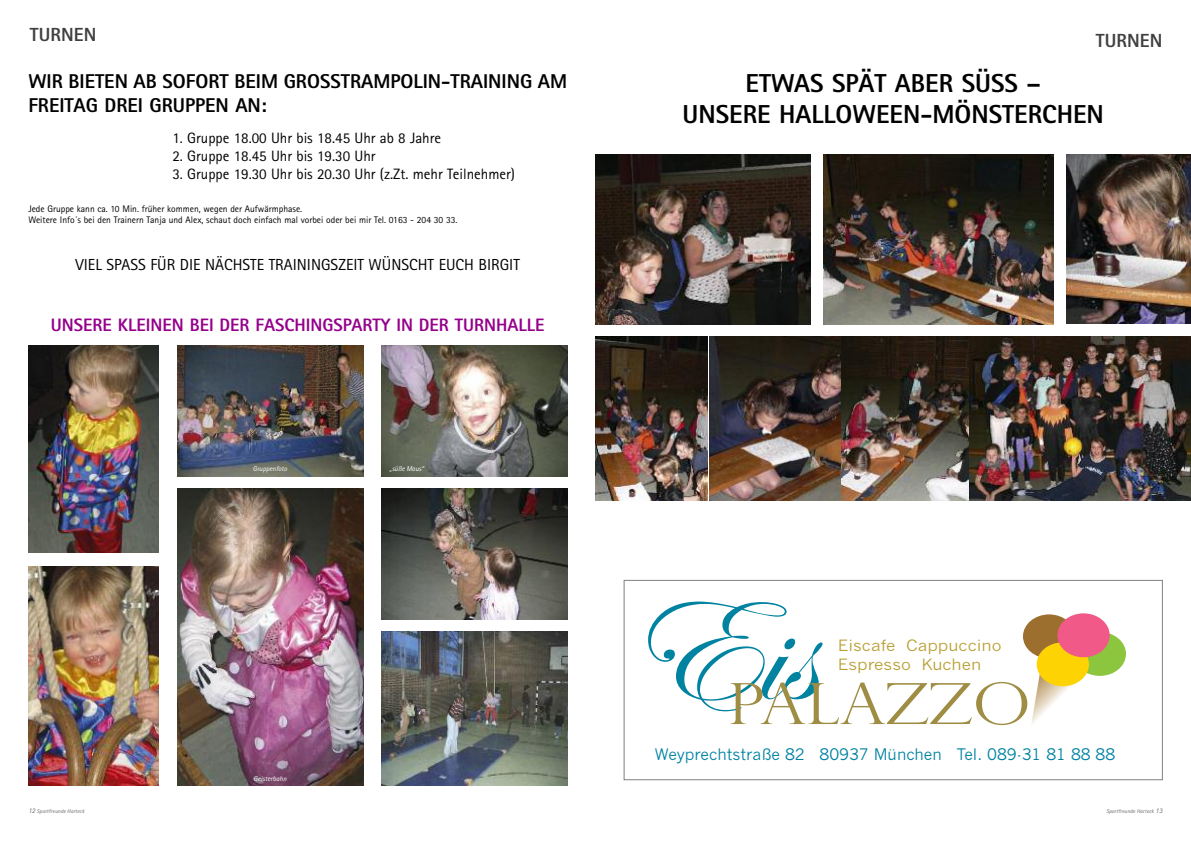
<style>
.page{position:relative;width:1191px;height:842px;background:#fff}
.page>*{position:absolute;margin:0;border:0;box-sizing:border-box;transform-origin:0 0}
.t1{font:800 26px/31.2px "Rotis Sans Serif";color:#000;text-align:center}
.t2{font:800 20px/24px "Rotis Sans Serif";color:#000}
.t3{font:800 19px "Rotis Sans Serif";letter-spacing:.005em;color:#404040}
.t4{font:800 18px "Rotis Sans Serif";color:#95008c}
.t5{font:16px "Rotis Sans Serif";color:#000}
.t6{font:15.8px "News Gothic";color:#0082a1}
.t7{font:15.4px/18.5px "News Gothic";color:#b99f33;scale:1.11 1}
.t8{font:15px "Rotis Sans Serif";color:#000}
.t9{font:9.5px/11.4px "Rotis Sans Serif";color:#000}
.t10{font:italic 7px "Rotis Sans Serif";color:#fff}
.t11{font:italic 5.5px "Rotis Sans Serif";letter-spacing:.015em;color:#666}
.s1{font-size:7px}
</style>
<div class="page">
<img style="left:177px;top:489px;width:186px;height:296px">
<img style="left:28px;top:346px;width:131px;height:206px">
<img style="left:177px;top:346px;width:186px;height:130px">
<img style="left:381px;top:346px;width:186px;height:130px">
<img style="left:595px;top:155px;width:215px;height:170px">
<img style="left:595px;top:337px;width:112px;height:164px">
<img style="left:823px;top:155px;width:230px;height:170px">
<img style="left:1066px;top:155px;width:125px;height:169px">
<img style="left:841px;top:337px;width:128px;height:164px">
<img style="left:709px;top:337px;width:132px;height:164px">
<img style="left:969px;top:337px;width:222px;height:164px">
<img style="left:381px;top:489px;width:186px;height:130px">
<img style="left:381px;top:631px;width:186px;height:154px">
<img style="left:28px;top:566px;width:131px;height:219px">
<div style="left:1073px;top:632px;width:53px;height:44px;background:#8bc63e;border-radius:50%"></div>
<div style="left:1036px;top:642px;width:53px;height:44px;background:#fed304;border-radius:50%"></div>
<div style="left:1057px;top:613px;width:52px;height:44px;background:#f05988;border-radius:50%"></div>
<svg style="left:648px;top:601px;width:435px;height:125px"></svg>
<div style="left:624px;top:580px;width:538px;height:200px;border:1px solid #808080"></div>
<h3 class="t3" style="left:30px;top:28px;width:68px">TURNEN</h3>
<h2 class="t2" style="left:28px;top:71px;width:540px">WIR BIETEN AB SOFORT BEIM GROSSTRAMPOLIN-TRAINING AM<br>FREITAG DREI GRUPPEN AN:</h2>
<h3 class="t8" style="left:172px;top:133px;width:270px">1. Gruppe 18.00 Uhr bis 18.45 Uhr ab 8 Jahre</h3>
<h3 class="t8" style="left:172px;top:151px;width:205px">2. Gruppe 18.45 Uhr bis 19.30 Uhr</h3>
<h3 class="t8" style="left:172px;top:169px;width:344px">3. Gruppe 19.30 Uhr bis 20.30 Uhr (z.Zt. mehr Teilnehmer)</h3>
<p class="t9" style="left:28px;top:204px;width:430px">Jede Gruppe kann ca. 10 Min. früher kommen, wegen der Aufwärmphase.<br>Weitere Info´s bei den Trainern Tanja und Alex, schaut doch einfach mal vorbei oder bei mir Tel. 0163 - 204 30 33.</p>
<h3 class="t5" style="left:76px;top:258px;width:446px">VIEL SPASS FÜR DIE NÄCHSTE TRAININGSZEIT WÜNSCHT EUCH BIRGIT</h3>
<h3 class="t4" style="left:51px;top:319px;width:495px">UNSERE KLEINEN BEI DER FASCHINGSPARTY IN DER TURNHALLE</h3>
<p class="t10" style="left:253px;top:467px;width:36px">Gruppenfoto</p>
<p class="t10" style="left:389px;top:467px;width:36px">„süße Maus“</p>
<p class="t11" style="left:28px;top:809px;width:58px"><span class="s1">12</span> Sportfreunde Harteck</p>
<p class="t10" style="left:254px;top:776px;width:34px">Geisterbahn</p>
<h3 class="t3" style="left:1096px;top:34px;width:68px">TURNEN</h3>
<h1 class="t1" style="left:682px;top:70px;width:423px">ETWAS SPÄT ABER SÜSS –<br>UNSERE HALLOWEEN-MÖNSTERCHEN</h1>
<h3 class="t7" style="left:837px;top:637px;width:149px">Eiscafe Cappuccino<br>Espresso Kuchen</h3>
<h3 class="t6" style="left:655px;top:745px;width:462px">Weyprechtstraße 82 80937 München Tel. 089-31 81 88 88</h3>
<p class="t11" style="left:1106px;top:809px;width:58px">Sportfreunde Harteck <span class="s1">13</span></p>
</div>
